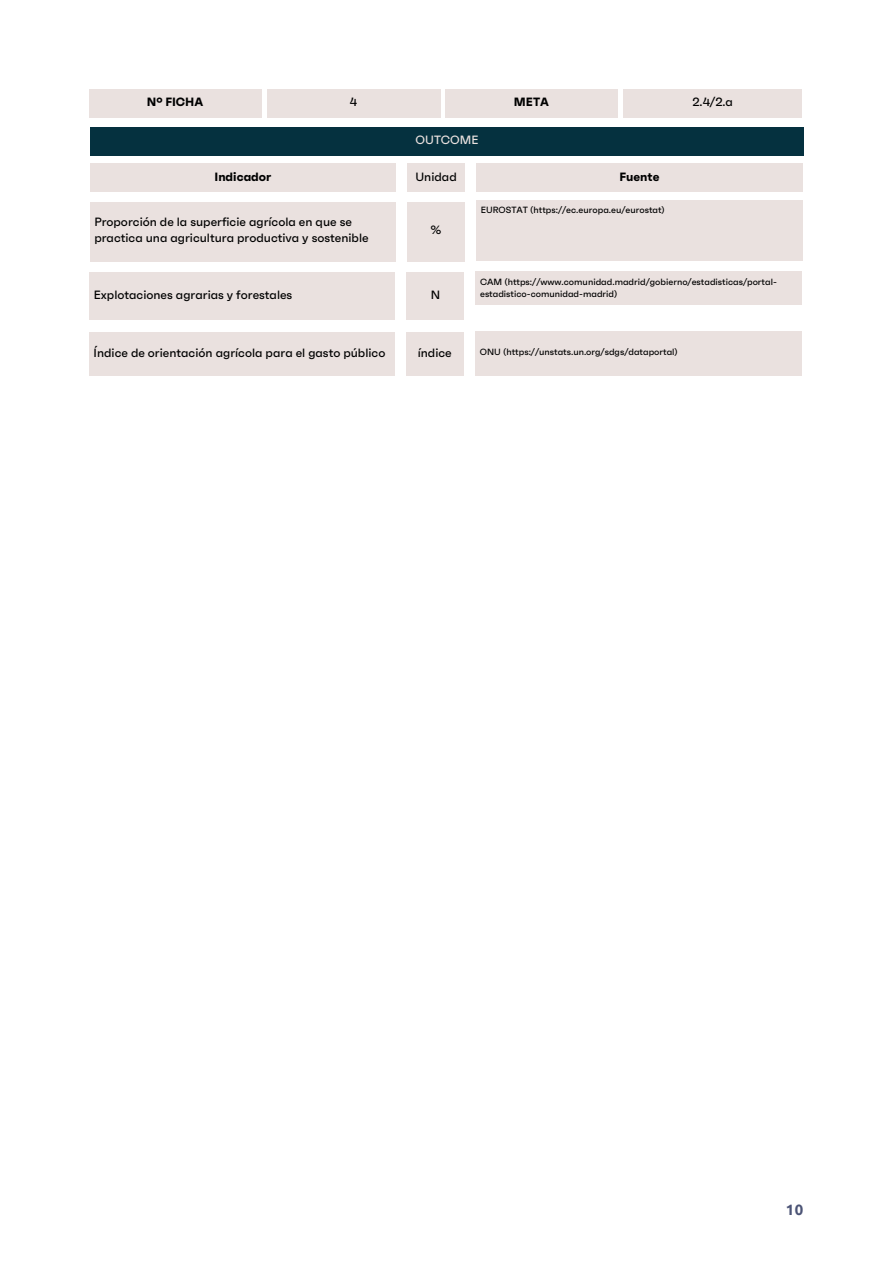
<style>
.page{position:relative;width:893px;height:1264px;background:#fff}
.page>*{position:absolute;margin:0;border:0;box-sizing:border-box;transform-origin:0 0}
.t1{font:700 15px "Ubuntu";color:#4c5476}
.t2{font:500 12px/15.8px "Faktum";color:#000}
.t3{font:700 12px "Faktum";color:#000}
.t4{font:500 12px "Faktum";color:#eae1df}
.t5{font:500 9px/12.3px "Faktum";color:#000}
</style>
<div class="page">
<div style="left:89px;top:89px;width:172px;height:28px;background:#eae1df"></div>
<div style="left:267px;top:89px;width:173px;height:28px;background:#eae1df"></div>
<div style="left:445px;top:89px;width:172px;height:28px;background:#eae1df"></div>
<div style="left:623px;top:89px;width:179px;height:28px;background:#eae1df"></div>
<div style="left:90px;top:127px;width:714px;height:28px;background:#05313f"></div>
<div style="left:90px;top:164px;width:306px;height:28px;background:#eae1df"></div>
<div style="left:407px;top:164px;width:57px;height:28px;background:#eae1df"></div>
<div style="left:476px;top:164px;width:326px;height:28px;background:#eae1df"></div>
<div style="left:90px;top:202px;width:306px;height:59px;background:#eae1df"></div>
<div style="left:407px;top:202px;width:57px;height:59px;background:#eae1df"></div>
<div style="left:476px;top:200px;width:326px;height:61px;background:#eae1df"></div>
<div style="left:89px;top:272px;width:306px;height:47px;background:#eae1df"></div>
<div style="left:406px;top:272px;width:58px;height:47px;background:#eae1df"></div>
<div style="left:475px;top:271px;width:326px;height:34px;background:#eae1df"></div>
<div style="left:89px;top:332px;width:306px;height:43px;background:#eae1df"></div>
<div style="left:406px;top:332px;width:57px;height:43px;background:#eae1df"></div>
<div style="left:475px;top:330px;width:326px;height:45px;background:#eae1df"></div>
<p class="t3" style="left:147px;top:94px;width:58px">Nº FICHA</p>
<p class="t2" style="left:350px;top:94px;width:9px">4</p>
<p class="t3" style="left:514px;top:94px;width:37px">META</p>
<p class="t2" style="left:692px;top:94px;width:42px">2.4/2.a</p>
<p class="t4" style="left:415px;top:132px;width:65px">OUTCOME</p>
<p class="t3" style="left:214px;top:169px;width:58px">Indicador</p>
<p class="t2" style="left:415px;top:169px;width:43px">Unidad</p>
<p class="t3" style="left:619px;top:169px;width:41px">Fuente</p>
<p class="t2" style="left:94px;top:214px;width:276px">Proporción de la superficie agrícola en que se practica una agricultura productiva y sostenible</p>
<p class="t2" style="left:430px;top:222px;width:13px">%</p>
<p class="t5" style="left:480px;top:204px;width:186px">EUROSTAT (https://ec.europa.eu/eurostat)</p>
<p class="t2" style="left:94px;top:287px;width:200px">Explotaciones agrarias y forestales</p>
<p class="t2" style="left:431px;top:287px;width:11px">N</p>
<p class="t5" style="left:480px;top:275px;width:298px">CAM (https://www.comunidad.madrid/gobierno/estadisticas/portal&shy;estadistico-comunidad-madrid)</p>
<p class="t2" style="left:94px;top:344px;width:293px">Índice de orientación agrícola para el gasto público</p>
<p class="t2" style="left:417px;top:344px;width:36px">índice</p>
<p class="t5" style="left:480px;top:346px;width:199px">ONU (https://unstats.un.org/sdgs/dataportal)</p>
<p class="t1" style="left:785px;top:1200px;width:19px">10</p>
</div>
